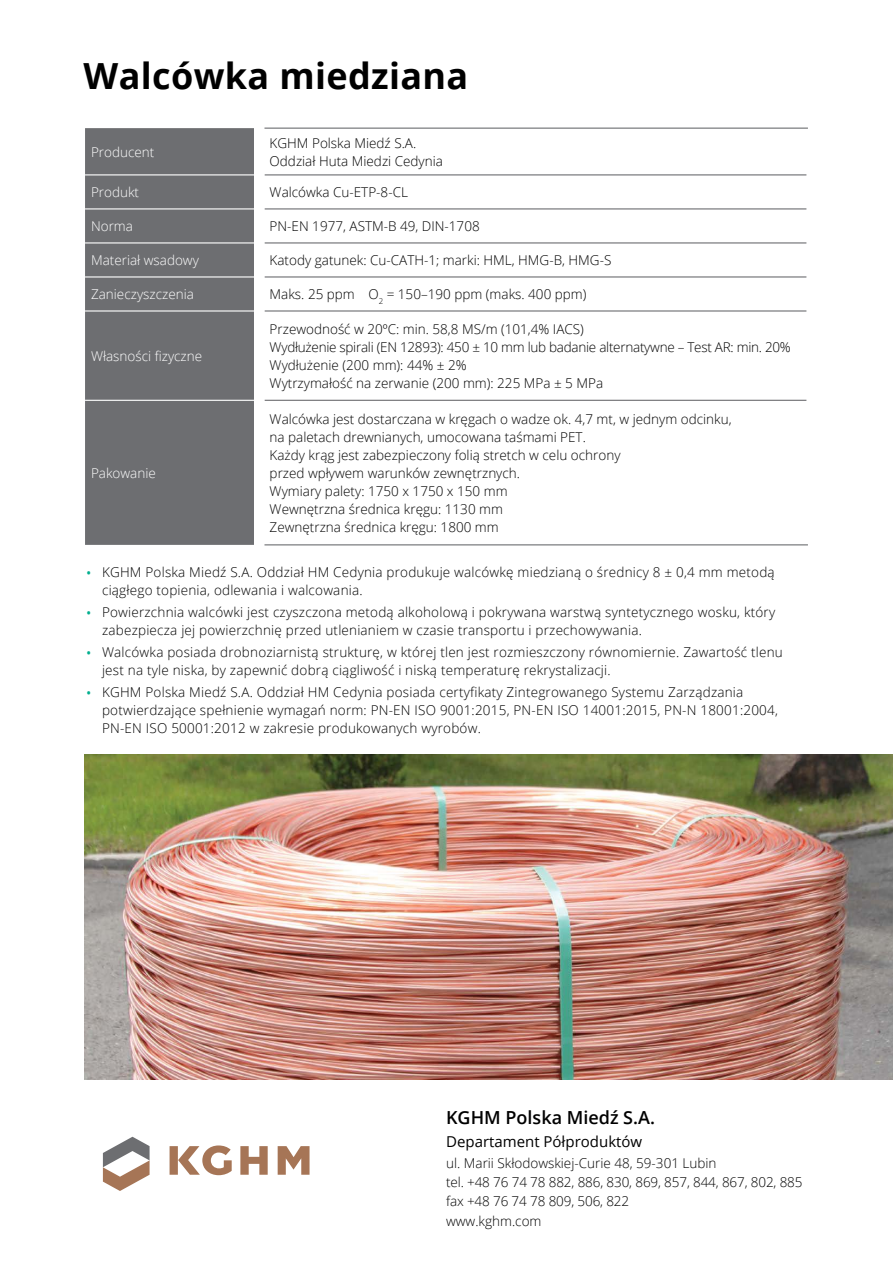
<style>
.page{position:relative;width:893px;height:1263px;background:#fff}
.page>*{position:absolute;margin:0;border:0;box-sizing:border-box;transform-origin:0 0}
.t1{font:700 36px "Open Sans";letter-spacing:.01em;color:#000}
.t2{font:600 18px "Open Sans";color:#000}
.t3{font:15px "Open Sans";color:#000}
.t4{font:300 13.5px/18px "Open Sans";letter-spacing:.015em;color:#000}
.t5{font:300 13.5px/19.2px "Open Sans";letter-spacing:-.01em;color:#000}
.t6{font:300 13.5px "Open Sans";color:#fff}
.s1{font-size:19.5px;color:#00ae8e}
</style>
<div class="page">
<img style="left:84px;top:755px;width:809px;height:324px">
<div style="left:85px;top:128px;width:169px;height:417px;background:#6d6e71"></div>
<hr style="left:85px;top:174px;width:178px;height:1px;background:#fff">
<hr style="left:85px;top:208px;width:178px;height:1px;background:#fff">
<hr style="left:85px;top:242px;width:178px;height:1px;background:#fff">
<hr style="left:85px;top:276px;width:178px;height:2px;background:#fff">
<hr style="left:85px;top:310px;width:178px;height:2px;background:#fff">
<hr style="left:85px;top:400px;width:178px;height:1px;background:#fff">
<hr style="left:263px;top:128px;width:545px;height:1px;background:#6d6e71">
<hr style="left:264px;top:174px;width:542px;height:1px;background:#6d6e71">
<hr style="left:264px;top:208px;width:542px;height:1px;background:#6d6e71">
<hr style="left:264px;top:242px;width:542px;height:1px;background:#6d6e71">
<hr style="left:264px;top:276px;width:542px;height:2px;background:#6d6e71">
<hr style="left:264px;top:310px;width:542px;height:2px;background:#6d6e71">
<hr style="left:264px;top:400px;width:542px;height:1px;background:#6d6e71">
<hr style="left:263px;top:544px;width:545px;height:1px;background:#6d6e71">
<svg style="left:103px;top:1137px;width:47px;height:54px"></svg>
<svg style="left:170px;top:1145px;width:140px;height:30px"></svg>
<h1 class="t1" style="left:84px;top:50px;width:386px">Walcówka miedziana</h1>
<p class="t6" style="left:91px;top:143px;width:65px">Producent</p>
<p class="t4" style="left:270px;top:133px;width:175px">KGHM Polska Miedź S.A.<br>Oddział Huta Miedzi Cedynia</p>
<p class="t6" style="left:91px;top:183px;width:50px">Produkt</p>
<p class="t4" style="left:270px;top:183px;width:140px">Walcówka Cu-ETP-8-CL</p>
<p class="t6" style="left:91px;top:217px;width:43px">Norma</p>
<p class="t4" style="left:270px;top:217px;width:212px">PN-EN 1977, ASTM-B 49, DIN-1708</p>
<p class="t6" style="left:91px;top:251px;width:109px">Materiał wsadowy</p>
<p class="t4" style="left:270px;top:251px;width:343px">Katody gatunek: Cu-CATH-1; marki: HML, HMG-B, HMG-S</p>
<p class="t6" style="left:91px;top:285px;width:104px">Zanieczyszczenia</p>
<p class="t4" style="left:270px;top:285px;width:318px">Maks. 25 ppm O<sub>2</sub> = 150–190 ppm (maks. 400 ppm)</p>
<p class="t6" style="left:91px;top:347px;width:113px">Własności fizyczne</p>
<p class="t6" style="left:91px;top:464px;width:66px">Pakowanie</p>
<p class="t4" style="left:270px;top:320px;width:523px">Przewodność w 20ºC: min. 58,8 MS/m (101,4% IACS)<br>Wydłużenie spirali (EN 12893): 450 ± 10 mm lub badanie alternatywne – Test AR: min. 20% Wydłużenie (200 mm): 44% ± 2%<br>Wytrzymałość na zerwanie (200 mm): 225 MPa ± 5 MPa</p>
<p class="t4" style="left:270px;top:409px;width:463px">Walcówka jest dostarczana w kręgach o wadze ok. 4,7 mt, w jednym odcinku, na paletach drewnianych, umocowana taśmami PET.<br>Każdy krąg jest zabezpieczony folią stretch w celu ochrony<br>przed wpływem warunków zewnętrznych.<br>Wymiary palety: 1750 x 1750 x 150 mm<br>Wewnętrzna średnica kręgu: 1130 mm<br>Zewnętrzna średnica kręgu: 1800 mm</p>
<p class="t4" style="left:102px;top:562px;width:674px;text-indent:-17px"><span class="s1">•</span> KGHM Polska Miedź S.A. Oddział HM Cedynia produkuje walcówkę miedzianą o średnicy 8 ± 0,4 mm metodą ciągłego topienia, odlewania i walcowania.</p>
<p class="t4" style="left:102px;top:602px;width:675px;text-indent:-17px"><span class="s1">•</span> Powierzchnia walcówki jest czyszczona metodą alkoholową i pokrywana warstwą syntetycznego wosku, który zabezpiecza jej powierzchnię przed utlenianiem w czasie transportu i przechowywania.</p>
<p class="t4" style="left:102px;top:643px;width:682px;text-indent:-17px"><span class="s1">•</span> Walcówka posiada drobnoziarnistą strukturę, w której tlen jest rozmieszczony równomiernie. Zawartość tlenu jest na tyle niska, by zapewnić dobrą ciągliwość i niską temperaturę rekrystalizacji.</p>
<p class="t4" style="left:102px;top:683px;width:677px;text-indent:-17px"><span class="s1">•</span> KGHM Polska Miedź S.A. Oddział HM Cedynia posiada certyfikaty Zintegrowanego Systemu Zarządzania potwierdzające spełnienie wymagań norm: PN-EN ISO 9001:2015, PN-EN ISO 14001:2015, PN-N 18001:2004,<br>PN-EN ISO 50001:2012 w zakresie produkowanych wyrobów.</p>
<h2 class="t2" style="left:446px;top:1104px;width:210px">KGHM Polska Miedź S.A.</h2>
<p class="t3" style="left:446px;top:1131px;width:198px">Departament Półproduktów</p>
<p class="t5" style="left:446px;top:1153px;width:358px">ul. Marii Skłodowskiej-Curie 48, 59-301 Lubin<br>tel. +48 76 74 78 882, 886, 830, 869, 857, 844, 867, 802, 885 fax +48 76 74 78 809, 506, 822<br>www.kghm.com</p>
</div>
